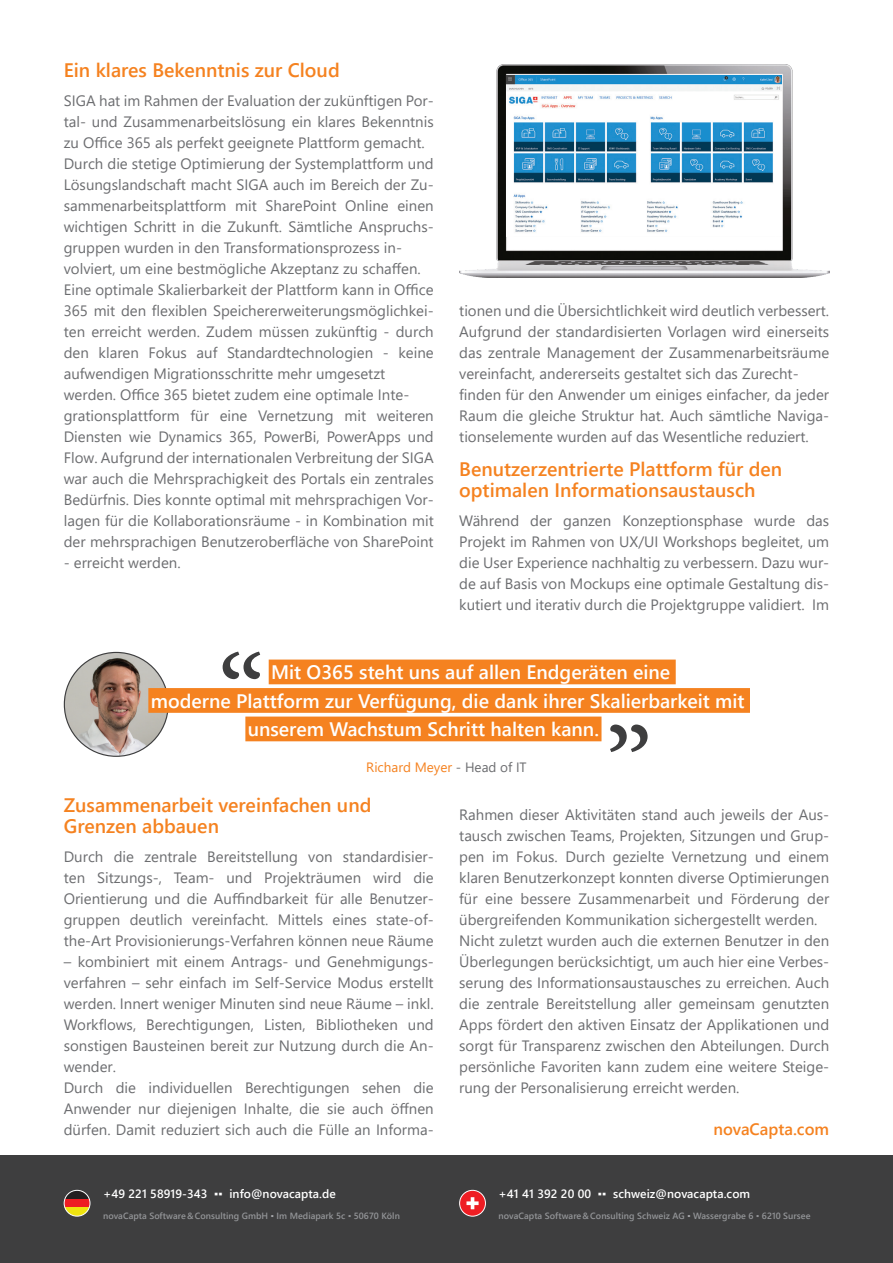
<style>
.page{position:relative;width:893px;height:1263px;background:#fff}
.page>*{position:absolute;margin:0;border:0;box-sizing:border-box;transform-origin:0 0}
.t1{font:600 19.5px/21px "Segoe UI";color:#f58220}
.t2{font:600 19.5px "Segoe UI";color:#fff}
.t3{font:600 16.5px "Segoe UI";color:#f58220}
.t4{font:15px/21px "Segoe UI";color:#6c6d70}
.t5{font:13.5px "Segoe UI";color:#f58220}
.t6{font:600 12px "Segoe UI";letter-spacing:.005em;color:#fff}
.t7{font:600 9px "Segoe UI";letter-spacing:.005em;color:#939598}
.s1{color:#6c6d70}
.s2{font-weight:400}
.s3{font-weight:400;color:#a8a9ad}
</style>
<div class="page">
<div style="left:0;top:1156px;width:893px;height:107px;background:#3e3e3f"></div>
<div style="left:460px;top:1190px;width:25px;height:26px;background:#ee1d23;border-radius:50%"></div>
<div style="left:459px;top:1190px;width:27px;height:26px;border:1px solid #fff;border-radius:50%"></div>
<svg style="left:466px;top:1201px;width:13px;height:4px"></svg>
<svg style="left:471px;top:1197px;width:3px;height:12px"></svg>
<svg style="left:64px;top:1190px;width:26px;height:9px"></svg>
<div style="left:64px;top:1199px;width:26px;height:8px;background:#ee1d23"></div>
<svg style="left:64px;top:1207px;width:26px;height:9px"></svg>
<div style="left:64px;top:1190px;width:26px;height:26px;border:1px solid #fff;border-radius:50%"></div>
<img style="left:459px;top:65px;width:370px;height:212px">
<img style="left:507px;top:75px;width:275px;height:161px">
<img style="left:64px;top:652px;width:104px;height:104px;border-radius:52px">
<div style="left:269px;top:659px;width:407px;height:25px;background:#f58220"></div>
<div style="left:148px;top:688px;width:602px;height:25px;background:#f58220"></div>
<div style="left:245px;top:716px;width:356px;height:25px;background:#f58220"></div>
<svg style="left:223px;top:652px;width:37px;height:27px"></svg>
<svg style="left:610px;top:724px;width:38px;height:28px"></svg>
<h1 class="t1" style="left:64px;top:58px;width:277px">Ein klares Bekenntnis zur Cloud</h1>
<p class="t4" style="left:64px;top:89px;width:371px">SIGA hat im Rahmen der Evaluation der zukünftigen Por&shy;tal- und Zusammenarbeitslösung ein klares Bekenntnis zu Office 365 als perfekt geeignete Plattform gemacht.<br>Durch die stetige Optimierung der Systemplattform und Lösungslandschaft macht SIGA auch im Bereich der Zu&shy;sammenarbeitsplattform mit SharePoint Online einen wichtigen Schritt in die Zukunft. Sämtliche Anspruchs&shy;gruppen wurden in den Transformationsprozess in&shy;volviert, um eine bestmögliche Akzeptanz zu schaffen.<br>Eine optimale Skalierbarkeit der Plattform kann in Office 365 mit den flexiblen Speichererweiterungsmöglichkei&shy;ten erreicht werden. Zudem müssen zukünftig - durch den klaren Fokus auf Standardtechnologien - keine aufwendigen Migrationsschritte mehr umgesetzt werden. Office 365 bietet zudem eine optimale Inte&shy;grationsplattform für eine Vernetzung mit weiteren Diensten wie Dynamics 365, PowerBi, PowerApps und Flow. Aufgrund der internationalen Verbreitung der SIGA war auch die Mehrsprachigkeit des Portals ein zentrales Bedürfnis. Dies konnte optimal mit mehrsprachigen Vor&shy;lagen für die Kollaborationsräume - in Kombination mit der mehrsprachigen Benutzeroberfläche von SharePoint</p>
<p class="t4" style="left:64px;top:551px;width:118px">- erreicht werden.</p>
<p class="t4" style="left:459px;top:299px;width:371px">tionen und die Übersichtlichkeit wird deutlich verbessert.<br>Aufgrund der standardisierten Vorlagen wird einerseits das zentrale Management der Zusammenarbeitsräume vereinfacht, andererseits gestaltet sich das Zurecht&shy;finden für den Anwender um einiges einfacher, da jeder Raum die gleiche Struktur hat. Auch sämtliche Naviga&shy;tionselemente wurden auf das Wesentliche reduziert.</p>
<h1 class="t1" style="left:459px;top:457px;width:325px">Benutzerzentrierte Plattform für den optimalen Informationsaustausch</h1>
<p class="t4" style="left:459px;top:509px;width:371px;text-align:justify">Während der ganzen Konzeptionsphase wurde das Projekt im Rahmen von UX/UI Workshops begleitet, um die User Experience nachhaltig zu verbessern. Dazu wur&shy;de auf Basis von Mockups eine optimale Gestaltung dis&shy;kutiert und iterativ durch die Projektgruppe validiert. Im</p>
<h1 class="t2" style="left:271px;top:654px;width:401px">Mit O365 steht uns auf allen Endgeräten eine</h1>
<h1 class="t2" style="left:151px;top:682px;width:595px">moderne Plattform zur Verfügung, die dank ihrer Skalierbarkeit mit</h1>
<h1 class="t2" style="left:248px;top:711px;width:353px">unserem Wachstum Schritt halten kann.</h1>
<p class="t5" style="left:366px;top:755px;width:162px">Richard Meyer <span class="s1">- Head of IT</span></p>
<h1 class="t1" style="left:64px;top:793px;width:309px">Zusammenarbeit vereinfachen und<br>Grenzen abbauen</h1>
<p class="t4" style="left:64px;top:845px;width:371px;text-align:justify">Durch die zentrale Bereitstellung von standardisier&shy;ten Sitzungs-, Team- und Projekträumen wird die Orientierung und die Auffindbarkeit für alle Benutzer&shy;gruppen deutlich vereinfacht. Mittels eines state-of&shy;the-Art Provisionierungs-Verfahren können neue Räume</p>
<p class="t4" style="left:64px;top:950px;width:371px">– kombiniert mit einem Antrags- und Genehmigungs&shy;verfahren – sehr einfach im Self-Service Modus erstellt werden. Innert weniger Minuten sind neue Räume – inkl.<br>Workflows, Berechtigungen, Listen, Bibliotheken und sonstigen Bausteinen bereit zur Nutzung durch die An&shy;wender.<br>Durch die individuellen Berechtigungen sehen die Anwender nur diejenigen Inhalte, die sie auch öffnen dürfen. Damit reduziert sich auch die Fülle an Informa-</p>
<p class="t6" style="left:103px;top:1182px;width:234px">+49 221 58919-343 <span class="s2">▪▪</span> info@novacapta.de</p>
<p class="t7" style="left:103px;top:1207px;width:298px">novaCapta Software&amp;Consulting GmbH <span class="s3">▪</span> Im Mediapark 5c <span class="s2">▪</span> 50670 Köln</p>
<p class="t4" style="left:459px;top:803px;width:371px">Rahmen dieser Aktivitäten stand auch jeweils der Aus&shy;tausch zwischen Teams, Projekten, Sitzungen und Grup&shy;pen im Fokus. Durch gezielte Vernetzung und einem klaren Benutzerkonzept konnten diverse Optimierungen für eine bessere Zusammenarbeit und Förderung der übergreifenden Kommunikation sichergestellt werden.<br>Nicht zuletzt wurden auch die externen Benutzer in den Überlegungen berücksichtigt, um auch hier eine Verbes&shy;serung des Informationsaustausches zu erreichen. Auch die zentrale Bereitstellung aller gemeinsam genutzten Apps fördert den aktiven Einsatz der Applikationen und sorgt für Transparenz zwischen den Abteilungen. Durch persönliche Favoriten kann zudem eine weitere Steige&shy;rung der Personalisierung erreicht werden.</p>
<p class="t3" style="left:713px;top:1113px;width:117px">novaCapta.com</p>
<p class="t6" style="left:499px;top:1182px;width:253px">+41 41 392 20 00 <span class="s2">▪▪</span> schweiz@novacapta.com</p>
<p class="t7" style="left:499px;top:1207px;width:313px">novaCapta Software&amp;Consulting Schweiz AG <span class="s3">▪</span> Wassergrabe 6 <span class="s2">▪</span> 6210 Sursee</p>
</div>
